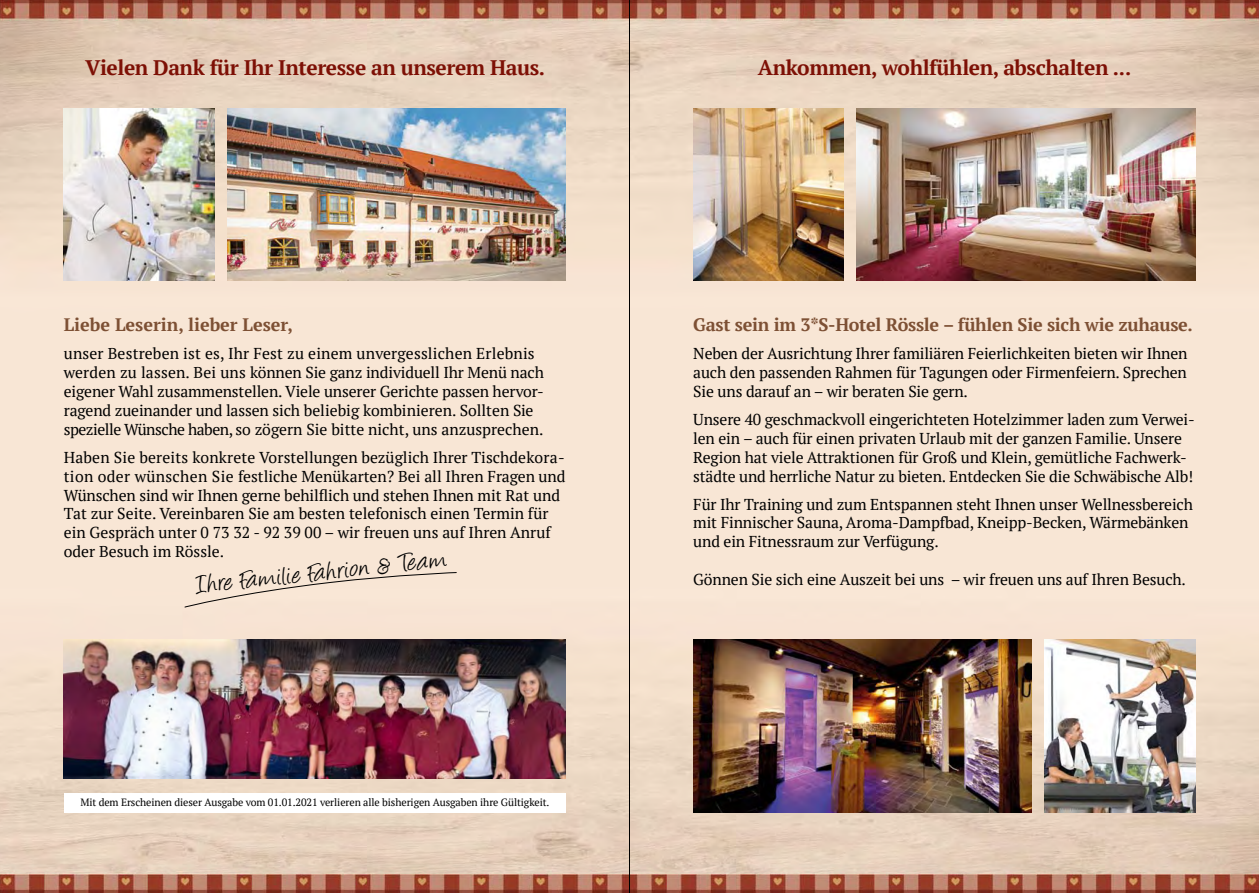
<style>
.page{position:relative;width:1259px;height:893px;background:#fff}
.page>*{position:absolute;margin:0;border:0;box-sizing:border-box;transform-origin:0 0}
.t1{font:28.95px "Angelina";color:#000}
.t2{font:700 21px "PT Serif";letter-spacing:-.02em;color:#7d1005}
.t3{font:700 18px "PT Serif";letter-spacing:-.015em;color:#7d5034}
.t4{font:15.75px/18.9px "PT Serif";letter-spacing:-.01em;color:#000}
.t5{font:10.5px "PT Serif";letter-spacing:-.01em;color:#000}
</style>
<div class="page">
<img style="left:0;top:0;width:1259px;height:893px">
<div style="left:64px;top:793px;width:502px;height:19px;background:#fff"></div>
<img style="left:64px;top:109px;width:150px;height:172px">
<img style="left:227px;top:109px;width:339px;height:172px">
<img style="left:64px;top:640px;width:502px;height:139px">
<img style="left:693px;top:109px;width:151px;height:172px">
<img style="left:856px;top:109px;width:339px;height:172px">
<img style="left:1044px;top:640px;width:151px;height:172px">
<img style="left:693px;top:640px;width:339px;height:172px">
<div style="left:184px;top:572px;width:273px;height:36px;background:#f8e6d5"></div>
<hr style="left:629px;top:0;width:1px;height:893px;background:#000">
<h2 class="t2" style="left:85px;top:53px;width:461px">Vielen Dank für Ihr Interesse an unserem Haus.</h2>
<h2 class="t2" style="left:758px;top:53px;width:375px">Ankommen, wohlfühlen, abschalten ...</h2>
<p class="t3" style="left:64px;top:313px;width:231px">Liebe Leserin, lieber Leser,</p>
<p class="t4" style="left:64px;top:344px;width:482px">unser Bestreben ist es, Ihr Fest zu einem unvergesslichen Erlebnis werden zu lassen. Bei uns können Sie ganz individuell Ihr Menü nach eigener Wahl zusammenstellen. Viele unserer Gerichte passen hervor&shy;ragend zueinander und lassen sich beliebig kombinieren. Sollten Sie spezielle Wünsche haben, so zögern Sie bitte nicht, uns anzusprechen.</p>
<p class="t4" style="left:64px;top:447px;width:503px">Haben Sie bereits konkrete Vorstellungen bezüglich Ihrer Tischdekora&shy;tion oder wünschen Sie festliche Menükarten? Bei all Ihren Fragen und Wünschen sind wir Ihnen gerne behilflich und stehen Ihnen mit Rat und Tat zur Seite. Vereinbaren Sie am besten telefonisch einen Termin für ein Gespräch unter 0 73 32 - 92 39 00 – wir freuen uns auf Ihren Anruf oder Besuch im Rössle.</p>
<h1 class="t1" style="left:194px;top:573px;width:253px;rotate:-6deg">Ihre Familie Fahrion &amp; Team</h1>
<p class="t5" style="left:80px;top:795px;width:471px">Mit dem Erscheinen dieser Ausgabe vom 01.01.2021 verlieren alle bisherigen Ausgaben ihre Gültigkeit.</p>
<p class="t3" style="left:693px;top:313px;width:501px">Gast sein im 3*S-Hotel Rössle – fühlen Sie sich wie zuhause.</p>
<p class="t4" style="left:693px;top:344px;width:496px;text-align:justify">Neben der Ausrichtung Ihrer familiären Feierlichkeiten bieten wir Ihnen auch den passenden Rahmen für Tagungen oder Firmenfeiern. Sprechen Sie uns darauf an – wir beraten Sie gern.</p>
<p class="t4" style="left:693px;top:410px;width:503px">Unsere 40 geschmackvoll eingerichteten Hotelzimmer laden zum Verwei&shy;len ein – auch für einen privaten Urlaub mit der ganzen Familie. Unsere Region hat viele Attraktionen für Groß und Klein, gemütliche Fachwerk&shy;städte und herrliche Natur zu bieten. Entdecken Sie die Schwäbische Alb!</p>
<p class="t4" style="left:693px;top:494px;width:501px">Für Ihr Training und zum Entspannen steht Ihnen unser Wellnessbereich mit Finnischer Sauna, Aroma-Dampfbad, Kneipp-Becken, Wärmebänken und ein Fitnessraum zur Verfügung.</p>
<p class="t4" style="left:693px;top:570px;width:494px">Gönnen Sie sich eine Auszeit bei uns – wir freuen uns auf Ihren Besuch.</p>
</div>
